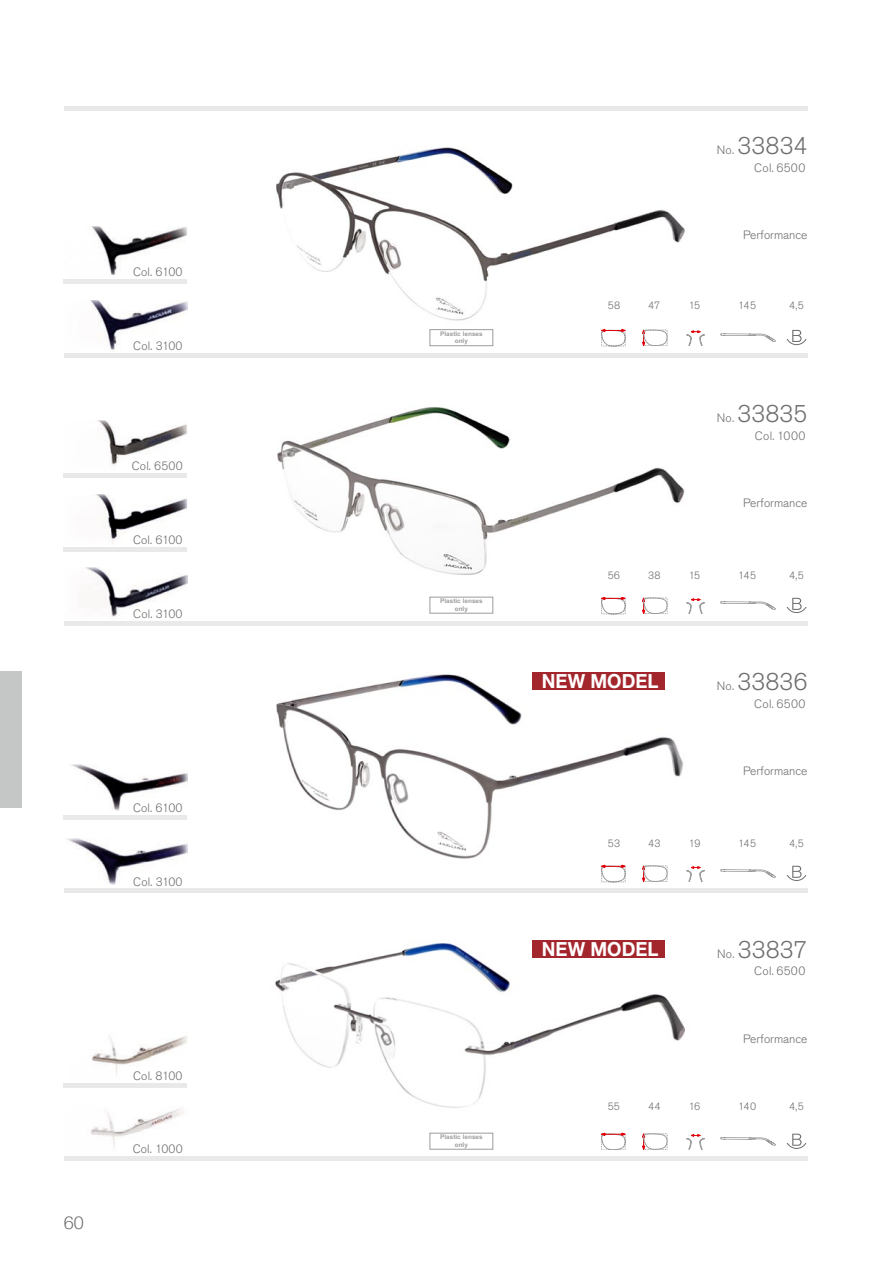
<style>
.page{position:relative;width:893px;height:1263px;background:#fff}
.page>*{position:absolute;margin:0;border:0;box-sizing:border-box;transform-origin:0 0}
.t1{font:300 24px "Akzidenz Grotesk Std";color:#6e6e6e}
.t2{font:700 19.5px "Helvetica Neue";letter-spacing:.005em;color:#fff;scale:.95 1}
.t3{font:300 18px "Helvetica Neue";color:#6e6e6e}
.t4{font:300 12px "Akzidenz Grotesk Std";color:#6e6e6e}
.t5{font:300 10.5px "Akzidenz Grotesk Std";letter-spacing:.015em;color:#6e6e6e}
.t6{font:700 6.45px/7.6px "Arial";letter-spacing:.005em;color:#9c9c9d;text-align:center}
.s1{font-size:12px}
</style>
<div class="page">
<div style="left:0;top:672px;width:21px;height:136px;background:#c5c6c6"></div>
<div style="left:64px;top:106px;width:743px;height:5px;background:#e9e9e9"></div>
<hr style="left:64px;top:353px;width:743px;height:4px;background:#e9e9e9">
<img style="left:276px;top:147px;width:409px;height:174px">
<img style="left:92px;top:226px;width:95px;height:50px">
<hr style="left:64px;top:279px;width:123px;height:4px;background:#e9e9e9">
<img style="left:90px;top:300px;width:97px;height:50px">
<svg style="left:601px;top:329px;width:24px;height:17px"></svg>
<svg style="left:642px;top:330px;width:26px;height:16px"></svg>
<svg style="left:686px;top:330px;width:18px;height:16px"></svg>
<svg style="left:721px;top:334px;width:55px;height:8px"></svg>
<svg style="left:786px;top:330px;width:21px;height:15px"></svg>
<hr style="left:64px;top:621px;width:743px;height:4px;background:#e9e9e9">
<img style="left:277px;top:407px;width:408px;height:168px">
<img style="left:96px;top:494px;width:91px;height:49px">
<hr style="left:64px;top:547px;width:123px;height:4px;background:#e9e9e9">
<img style="left:86px;top:568px;width:101px;height:49px">
<svg style="left:601px;top:597px;width:24px;height:17px"></svg>
<svg style="left:642px;top:598px;width:26px;height:16px"></svg>
<svg style="left:686px;top:598px;width:18px;height:16px"></svg>
<svg style="left:721px;top:602px;width:55px;height:7px"></svg>
<svg style="left:786px;top:598px;width:21px;height:15px"></svg>
<img style="left:98px;top:420px;width:89px;height:46px">
<hr style="left:64px;top:473px;width:123px;height:4px;background:#e9e9e9">
<hr style="left:64px;top:889px;width:743px;height:4px;background:#e9e9e9">
<img style="left:276px;top:672px;width:408px;height:187px">
<img style="left:71px;top:765px;width:116px;height:45px">
<hr style="left:64px;top:815px;width:123px;height:4px;background:#e9e9e9">
<img style="left:68px;top:839px;width:119px;height:45px">
<svg style="left:601px;top:865px;width:24px;height:17px"></svg>
<svg style="left:642px;top:866px;width:26px;height:16px"></svg>
<svg style="left:686px;top:866px;width:18px;height:16px"></svg>
<svg style="left:721px;top:869px;width:55px;height:8px"></svg>
<svg style="left:786px;top:866px;width:21px;height:15px"></svg>
<div style="left:531px;top:672px;width:133px;height:17px;background:#a3262c"></div>
<hr style="left:64px;top:1157px;width:743px;height:4px;background:#e9e9e9">
<img style="left:275px;top:940px;width:410px;height:168px">
<img style="left:92px;top:1036px;width:95px;height:39px">
<hr style="left:64px;top:1083px;width:123px;height:4px;background:#e9e9e9">
<img style="left:90px;top:1109px;width:93px;height:39px">
<svg style="left:601px;top:1133px;width:24px;height:17px"></svg>
<svg style="left:642px;top:1134px;width:26px;height:16px"></svg>
<svg style="left:686px;top:1134px;width:18px;height:16px"></svg>
<svg style="left:721px;top:1137px;width:55px;height:8px"></svg>
<svg style="left:786px;top:1134px;width:21px;height:15px"></svg>
<div style="left:531px;top:940px;width:133px;height:17px;background:#a3262c"></div>
<div style="left:429px;top:329px;width:64px;height:17px;border:1px solid #9c9c9d"></div>
<div style="left:429px;top:597px;width:64px;height:17px;border:1px solid #9c9c9d"></div>
<div style="left:429px;top:1133px;width:64px;height:17px;border:1px solid #9c9c9d"></div>
<p class="t4" style="left:133px;top:265px;width:51px">Col. 6100</p>
<p class="t4" style="left:133px;top:339px;width:51px">Col. 3100</p>
<p class="t4" style="left:132px;top:459px;width:52px">Col. 6500</p>
<p class="t4" style="left:133px;top:533px;width:51px">Col. 6100</p>
<p class="t4" style="left:133px;top:607px;width:51px">Col. 3100</p>
<p class="t4" style="left:133px;top:801px;width:51px">Col. 6100</p>
<p class="t4" style="left:133px;top:875px;width:51px">Col. 3100</p>
<h3 class="t3" style="left:64px;top:1208px;width:22px">60</h3>
<p class="t4" style="left:133px;top:1069px;width:51px">Col. 8100</p>
<p class="t4" style="left:133px;top:1142px;width:51px">Col. 1000</p>
<p class="t6" style="left:440px;top:330px;width:44px">Plastic lenses only</p>
<p class="t6" style="left:440px;top:597px;width:44px">Plastic lenses only</p>
<p class="t6" style="left:440px;top:1133px;width:44px">Plastic lenses only</p>
<h1 class="t1" style="left:717px;top:132px;width:92px"><span class="s1">No.</span> 33834</h1>
<p class="t4" style="left:754px;top:161px;width:53px">Col. 6500</p>
<p class="t4" style="left:743px;top:228px;width:66px">Performance</p>
<p class="t5" style="left:608px;top:299px;width:14px">58</p>
<p class="t5" style="left:648px;top:299px;width:13px">47</p>
<p class="t5" style="left:689px;top:299px;width:13px">15</p>
<p class="t5" style="left:738px;top:299px;width:19px">145</p>
<p class="t5" style="left:789px;top:299px;width:16px">4,5</p>
<h1 class="t1" style="left:717px;top:400px;width:92px"><span class="s1">No.</span> 33835</h1>
<p class="t4" style="left:755px;top:429px;width:52px">Col. 1000</p>
<p class="t4" style="left:743px;top:496px;width:66px">Performance</p>
<p class="t5" style="left:608px;top:569px;width:14px">56</p>
<p class="t5" style="left:648px;top:569px;width:14px">38</p>
<p class="t5" style="left:689px;top:569px;width:13px">15</p>
<p class="t5" style="left:738px;top:569px;width:19px">145</p>
<p class="t5" style="left:789px;top:569px;width:16px">4,5</p>
<h2 class="t2" style="left:542px;top:669px;width:125px">NEW MODEL</h2>
<h1 class="t1" style="left:717px;top:668px;width:92px"><span class="s1">No.</span> 33836</h1>
<p class="t4" style="left:754px;top:697px;width:53px">Col. 6500</p>
<p class="t4" style="left:743px;top:764px;width:66px">Performance</p>
<p class="t5" style="left:608px;top:837px;width:14px">53</p>
<p class="t5" style="left:648px;top:837px;width:14px">43</p>
<p class="t5" style="left:689px;top:837px;width:13px">19</p>
<p class="t5" style="left:738px;top:837px;width:19px">145</p>
<p class="t5" style="left:789px;top:837px;width:16px">4,5</p>
<h2 class="t2" style="left:542px;top:937px;width:125px">NEW MODEL</h2>
<h1 class="t1" style="left:717px;top:936px;width:92px"><span class="s1">No.</span> 33837</h1>
<p class="t4" style="left:754px;top:964px;width:53px">Col. 6500</p>
<p class="t4" style="left:743px;top:1032px;width:66px">Performance</p>
<p class="t5" style="left:608px;top:1101px;width:14px">55</p>
<p class="t5" style="left:648px;top:1101px;width:14px">44</p>
<p class="t5" style="left:689px;top:1101px;width:13px">16</p>
<p class="t5" style="left:738px;top:1101px;width:19px">140</p>
<p class="t5" style="left:789px;top:1101px;width:16px">4,5</p>
</div>
